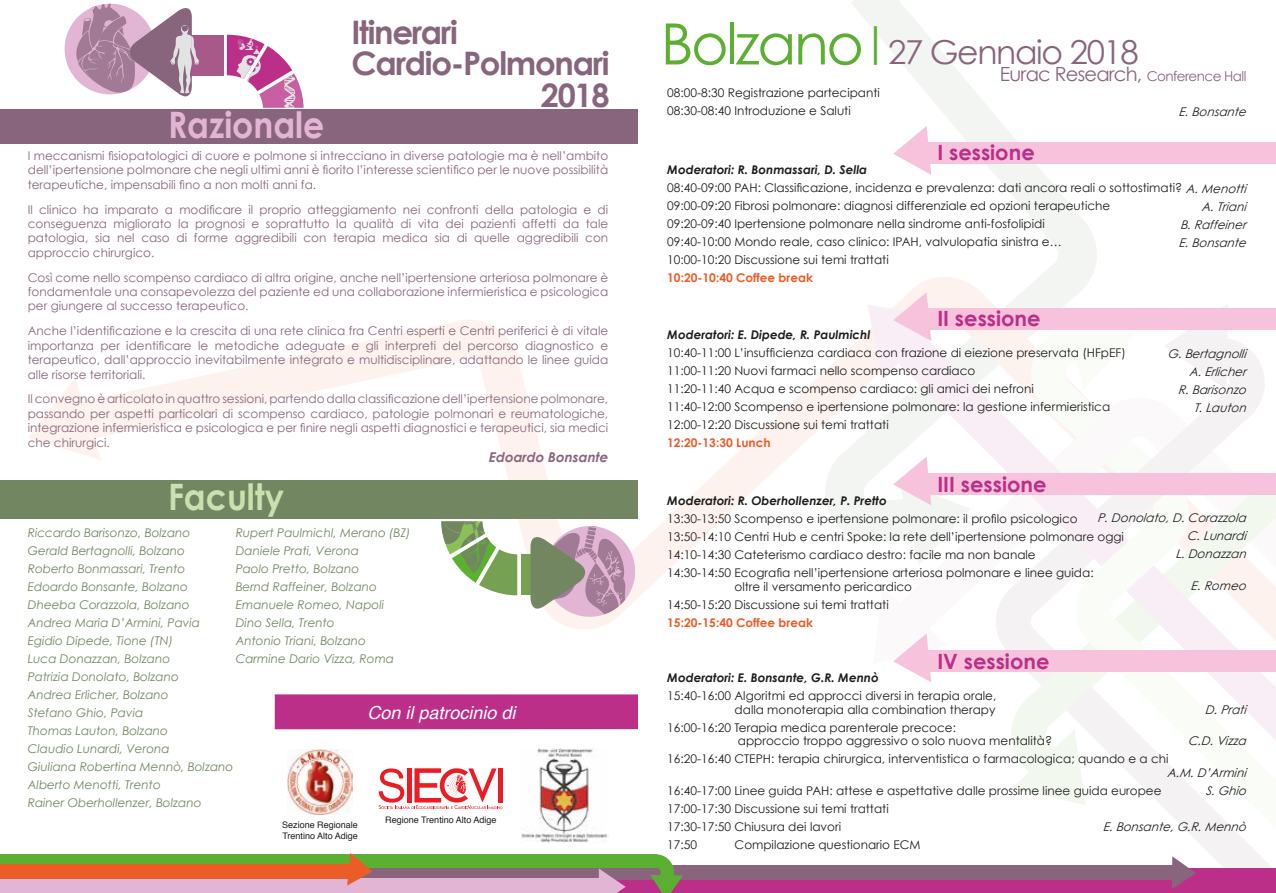
<style>
.page{position:relative;width:1276px;height:893px;background:#fff}
.page>*{position:absolute;margin:0;border:0;box-sizing:border-box;transform-origin:0 0}
.t1{font:128.1px "Human Anatomy";color:#88657d}
.t2{font:85.65px "Human Anatomy";color:#e2e4e4}
.t3{font:54.45px "Human Anatomy";color:#e2e4e4}
.t4{font:700 36.45px "Century Gothic";color:#e2b5d5;scale:.91 1}
.t5{font:700 36.45px "Century Gothic";color:#cae0b0;scale:.91 1}
.t6{font:33px "Century Gothic";letter-spacing:-.04em;color:#88657d}
.t7{font:700 32.4px "Century Gothic";letter-spacing:-.04em;color:#88657d}
.t8{font:700 21px "Century Gothic";color:#bc2f89}
.t9{font:19.5px "Century Gothic";letter-spacing:-.04em;color:#88657d}
.t10{font:italic 18px "Helvetica";color:#fff}
.t11{font:italic 700 13.5px "Century Gothic";color:#88657d}
.t12{font:12px/18px "Century Gothic";color:#1d1d1b}
.t13{font:12px/14.4px "Century Gothic";color:#88657d;text-align:justify}
.t14{font:italic 12px/18px "Century Gothic";color:#728661}
.t15{font:italic 12px/18px "Century Gothic";color:#1d1d1b;text-align:right}
.t16{font:italic 700 12px "Century Gothic";color:#1d1d1b}
.t17{font:700 12px "Century Gothic";color:#eb5c26}
.t18{font:9px/10.8px "Helvetica";color:#1d1d1b}
.s1{font-size:57px;color:#5bb031}
.s2{font-size:13.5px}
.s3{font-weight:700;font-style:italic}
.s4{font-style:italic}
</style>
<div class="page">
<div style="left:275px;top:694px;width:363px;height:35px;background:#bc2f89"></div>
<div style="left:0;top:109px;width:638px;height:35px;background:#88657d"></div>
<svg style="left:642px;top:393px;width:160px;height:201px"></svg>
<svg style="left:1162px;top:805px;width:114px;height:64px"></svg>
<svg style="left:28px;top:379px;width:73px;height:81px"></svg>
<svg style="left:81px;top:329px;width:341px;height:110px"></svg>
<svg style="left:851px;top:0;width:213px;height:198px"></svg>
<svg style="left:893px;top:126px;width:38px;height:49px"></svg>
<div style="left:927px;top:142px;width:349px;height:22px;background:#f7c3dc"></div>
<svg style="left:802px;top:198px;width:474px;height:607px"></svg>
<div style="left:927px;top:650px;width:349px;height:21px;background:#f7c3dc"></div>
<div style="left:610px;top:869px;width:666px;height:24px;background:#bc2f89"></div>
<svg style="left:1171px;top:856px;width:25px;height:33px"></svg>
<div style="left:253px;top:865px;width:920px;height:14px;background:#88657d"></div>
<svg style="left:599px;top:869px;width:26px;height:24px"></svg>
<div style="left:0;top:854px;width:656px;height:13px;background:#5bb031"></div>
<div style="left:0;top:878px;width:599px;height:15px;background:#e2b5d5"></div>
<svg style="left:648px;top:854px;width:36px;height:39px"></svg>
<svg style="left:347px;top:853px;width:25px;height:32px"></svg>
<div style="left:0;top:864px;width:350px;height:14px;background:#eb5c26"></div>
<div style="left:65px;top:4px;width:90px;height:90px;background:#e2b5d5;border-radius:50%"></div>
<div style="left:190px;top:35px;width:34px;height:40px;background:#a75a8a"></div>
<svg style="left:122px;top:5px;width:70px;height:92px"></svg>
<div style="left:0;top:481px;width:638px;height:38px;background:#728661"></div>
<img style="left:521px;top:749px;width:87px;height:93px">
<img style="left:288px;top:750px;width:64px;height:64px">
<svg style="left:379px;top:768px;width:124px;height:41px"></svg>
<svg style="left:422px;top:320px;width:220px;height:310px"></svg>
<svg style="left:227px;top:34px;width:77px;height:74px"></svg>
<h1 class="t1" style="left:75px;top:-26px;width:63px">*</h1>
<h2 class="t2" style="left:169px;top:14px;width:32px">k</h2>
<h3 class="t7" style="left:351px;top:12px;width:108px">Itinerari</h3>
<h3 class="t7" style="left:352px;top:43px;width:259px">Cardio-Polmonari</h3>
<h3 class="t7" style="left:541px;top:75px;width:70px">2018</h3>
<h3 class="t3" style="left:283px;top:61px;width:14px">r</h3>
<h3 class="t4" style="left:168px;top:102px;width:173px">Razionale</h3>
<p class="t13" style="left:28px;top:148px;width:582px">I meccanismi fisiopatologici di cuore e polmone si intrecciano in diverse patologie ma è nell’ambito dell’ipertensione polmonare che negli ultimi anni è fiorito l’interesse scientifico per le nuove possibilità terapeutiche, impensabili fino a non molti anni fa.</p>
<p class="t13" style="left:28px;top:202px;width:582px">Il clinico ha imparato a modificare il proprio atteggiamento nei confronti della patologia e di conseguenza migliorato la prognosi e soprattutto la qualità di vita dei pazienti affetti da tale patologia, sia nel caso di forme aggredibili con terapia medica sia di quelle aggredibili con approccio chirurgico.</p>
<p class="t13" style="left:28px;top:270px;width:582px">Così come nello scompenso cardiaco di altra origine, anche nell’ipertensione arteriosa polmonare è fondamentale una consapevolezza del paziente ed una collaborazione infermieristica e psicologica per giungere al successo terapeutico.</p>
<p class="t13" style="left:28px;top:324px;width:582px">Anche l’identificazione e la crescita di una rete clinica fra Centri esperti e Centri periferici è di vitale importanza per identificare le metodiche adeguate e gli interpreti del percorso diagnostico e terapeutico, dall’approccio inevitabilmente integrato e multidisciplinare, adattando le linee guida alle risorse territoriali.</p>
<p class="t13" style="left:28px;top:392px;width:582px">Il convegno è articolato in quattro sessioni, partendo dalla classificazione dell’ipertensione polmonare, passando per aspetti particolari di scompenso cardiaco, patologie polmonari e reumatologiche, integrazione infermieristica e psicologica e per finire negli aspetti diagnostici e terapeutici, sia medici che chirurgici.</p>
<p class="t11" style="left:489px;top:448px;width:122px">Edoardo Bonsante</p>
<h3 class="t5" style="left:168px;top:474px;width:129px">Faculty</h3>
<p class="t14" style="left:28px;top:523px;width:207px">Riccardo Barisonzo, Bolzano<br>Gerald Bertagnolli, Bolzano<br>Roberto Bonmassari, Trento<br>Edoardo Bonsante, Bolzano<br>Dheeba Corazzola, Bolzano<br>Andrea Maria D’Armini, Pavia<br>Egidio Dipede, Tione (TN)<br>Luca Donazzan, Bolzano<br>Patrizia Donolato, Bolzano<br>Andrea Erlicher, Bolzano<br>Stefano Ghio, Pavia<br>Thomas Lauton, Bolzano<br>Claudio Lunardi, Verona<br>Giuliana Robertina Mennò, Bolzano<br>Alberto Menotti, Trento<br>Rainer Oberhollenzer, Bolzano</p>
<p class="t14" style="left:236px;top:523px;width:176px">Rupert Paulmichl, Merano (BZ)<br>Daniele Prati, Verona<br>Paolo Pretto, Bolzano<br>Bernd Raffeiner, Bolzano<br>Emanuele Romeo, Napoli<br>Dino Sella, Trento<br>Antonio Triani, Bolzano<br>Carmine Dario Vizza, Roma</p>
<h3 class="t10" style="left:367px;top:699px;width:150px">Con il patrocinio di</h3>
<p class="t18" style="left:282px;top:820px;width:77px">Sezione Regionale<br>Trentino Alto Adige</p>
<p class="t18" style="left:385px;top:814px;width:113px">Regione Trentino Alto Adige</p>
<h3 class="t6" style="left:661px;top:32px;width:480px"><span class="s1">Bolzano</span><sup>|</sup>27 Gennaio 2018</h3>
<h3 class="t9" style="left:1000px;top:62px;width:248px">Eurac Research, <span class="s2">Conference Hall</span></h3>
<p class="t12" style="left:667px;top:84px;width:214px">08:00-8:30 Registrazione partecipanti<br>08:30-08:40 Introduzione e Saluti</p>
<p class="t15" style="left:1179px;top:103px;width:71px">E. Bonsante</p>
<h3 class="t8" style="left:937px;top:139px;width:99px">I sessione</h3>
<p class="t12" style="left:667px;top:160px;width:583px"><span class="s3">Moderatori: R. Bonmassari, D. Sella<br></span>08:40-09:00 PAH: Classificazione, incidenza e prevalenza: dati ancora reali o sottostimati? <span class="s4">A. Menotti </span>09:00-09:20 Fibrosi polmonare: diagnosi differenziale ed opzioni terapeutiche<br>09:20-09:40 Ipertensione polmonare nella sindrome anti-fosfolipidi<br>09:40-10:00 Mondo reale, caso clinico: IPAH, valvulopatia sinistra e…<br>10:00-10:20 Discussione sui temi trattati</p>
<p class="t17" style="left:667px;top:270px;width:147px">10:20-10:40 Coffee break</p>
<p class="t15" style="left:1179px;top:197px;width:71px;text-align:justify;text-indent:23px">A. Triani B. Raffeiner E. Bonsante</p>
<h3 class="t8" style="left:937px;top:305px;width:105px">II sessione</h3>
<p class="t16" style="left:667px;top:327px;width:205px">Moderatori: E. Dipede, R. Paulmichl</p>
<p class="t12" style="left:667px;top:344px;width:460px">10:40-11:00 L’insufficienza cardiaca con frazione di eiezione preservata (HFpEF)<br>11:00-11:20 Nuovi farmaci nello scompenso cardiaco<br>11:20-11:40 Acqua e scompenso cardiaco: gli amici dei nefroni<br>11:40-12:00 Scompenso e ipertensione polmonare: la gestione infermieristica 12:00-12:20 Discussione sui temi trattati</p>
<p class="t17" style="left:667px;top:436px;width:105px">12:20-13:30 Lunch</p>
<h3 class="t8" style="left:937px;top:471px;width:111px">III sessione</h3>
<p class="t15" style="left:1168px;top:345px;width:82px">G. Bertagnolli<br>A. Erlicher<br>R. Barisonzo<br>T. Lauton</p>
<p class="t16" style="left:667px;top:493px;width:221px">Moderatori: R. Oberhollenzer, P. Pretto</p>
<p class="t12" style="left:667px;top:510px;width:458px">13:30-13:50 Scompenso e ipertensione polmonare: il profilo psicologico 13:50-14:10 Centri Hub e centri Spoke: la rete dell’ipertensione polmonare oggi 14:10-14:30 Cateterismo cardiaco destro: facile ma non banale<br>14:30-14:50 Ecografia nell’ipertensione arteriosa polmonare e linee guida:</p>
<p class="t12" style="left:667px;top:577px;width:246px;text-indent:67px">oltre il versamento pericardico<br>14:50-15:20 Discussione sui temi trattati</p>
<p class="t17" style="left:667px;top:615px;width:147px">15:20-15:40 Coffee break</p>
<p class="t15" style="left:1097px;top:509px;width:153px">P. Donolato, D. Corazzola<br>C. Lunardi<br>L. Donazzan</p>
<p class="t15" style="left:1191px;top:576px;width:59px">E. Romeo</p>
<h3 class="t8" style="left:937px;top:648px;width:114px">IV sessione</h3>
<p class="t16" style="left:667px;top:670px;width:213px">Moderatori: E. Bonsante, G.R. Mennò</p>
<p class="t12" style="left:667px;top:689px;width:331px;line-height:13.5px;text-align:right">15:40-16:00 Algoritmi ed approcci diversi in terapia orale, dalla monoterapia alla combination therapy</p>
<p class="t12" style="left:738px;top:720px;width:316px;line-height:13.5px;text-indent:-71px">16:00-16:20 Terapia medica parenterale precoce:<br>approccio troppo aggressivo o solo nuova mentalità?</p>
<p class="t12" style="left:667px;top:749px;width:503px">16:20-16:40 CTEPH: terapia chirurgica, interventistica o farmacologica; quando e a chi</p>
<p class="t12" style="left:667px;top:781px;width:496px">16:40-17:00 Linee guida PAH: attese e aspettative dalle prossime linee guida europee 17:00-17:30 Discussione sui temi trattati<br>17:30-17:50 Chiusura dei lavori<br>17:50</p>
<p class="t15" style="left:1205px;top:700px;width:45px">D. Prati</p>
<p class="t15" style="left:1188px;top:732px;width:62px">C.D. Vizza</p>
<p class="t15" style="left:1167px;top:763px;width:83px">A.M. D’Armini<br>S. Ghio</p>
<p class="t15" style="left:1103px;top:817px;width:147px">E. Bonsante, G.R. Mennò</p>
<p class="t12" style="left:734px;top:835px;width:188px">Compilazione questionario ECM</p>
</div>
